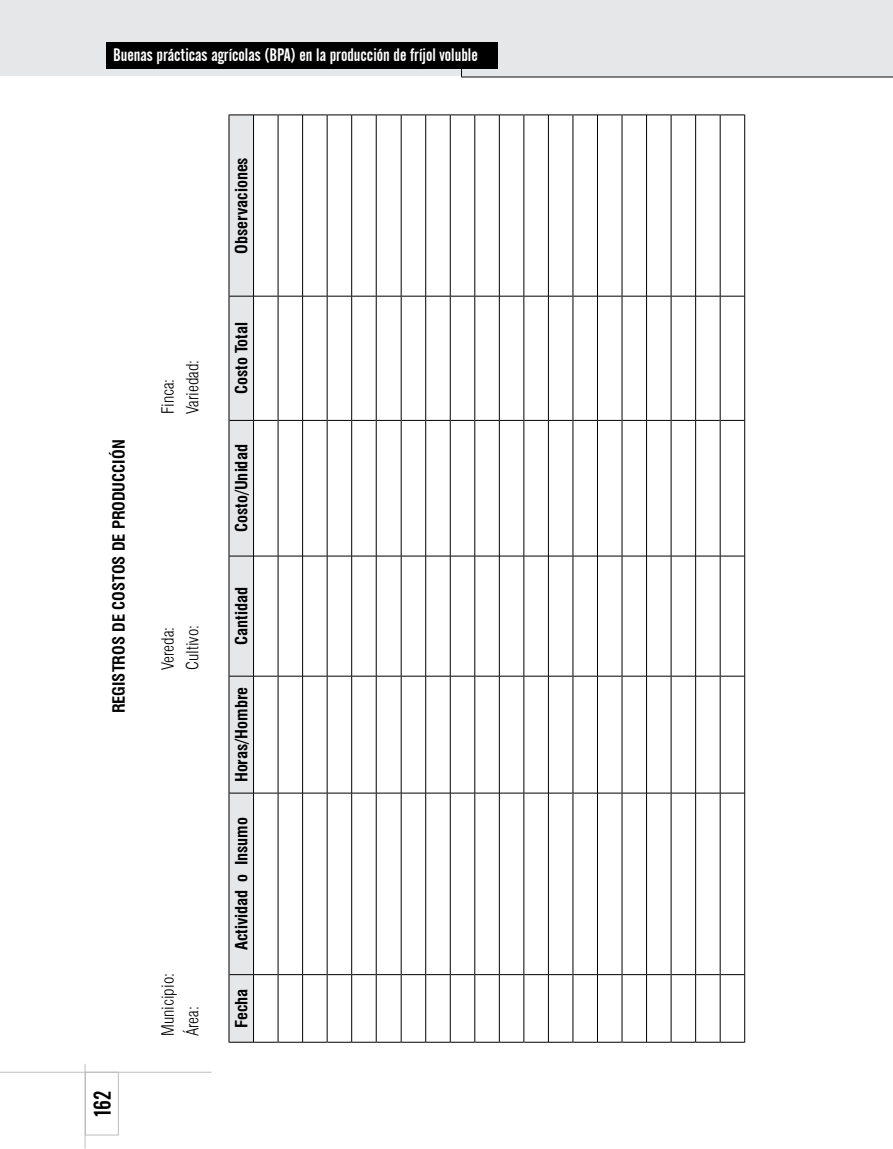
<style>
.page{position:relative;width:893px;height:1149px;background:#fff}
.page>*{position:absolute;margin:0;border:0;box-sizing:border-box;transform-origin:0 0}
.t1{font:24px "Alternate Gothic No 2 BT";color:#000}
.t2{font:18px "Alternate Gothic No 2 BT";color:#fff}
.t3{font:700 condensed 16.5px "Swiss 721 BT";color:#000}
.t4{font:300 condensed 16.5px "Swiss 721 BT";color:#000}
</style>
<div class="page">
<div style="left:85px;top:1071px;width:34px;height:63px;border:1px solid #bcbdbf"></div>
<hr style="left:0;top:1071px;width:211px;height:1px;background:#bcbdbf">
<hr style="left:85px;top:1063px;width:1px;height:84px;background:#bcbdbf">
<div style="left:0;top:0;width:893px;height:76px;background:#e6e7e8"></div>
<hr style="left:461px;top:77px;width:432px;height:1px;background:#000">
<div style="left:106px;top:42px;width:392px;height:26px;background:#000"></div>
<hr style="left:461px;top:43px;width:1px;height:34px;background:#000">
<svg style="left:229px;top:114px;width:515px;height:928px"></svg>
<hr style="left:744px;top:114px;width:1px;height:928px;background:#000">
<p class="t2" style="left:113px;top:45px;width:366px">Buenas prácticas agrícolas (BPA) en la producción de fríjol voluble</p>
<p class="t3" style="left:109px;top:713px;width:275px;rotate:-90deg">REGISTROS DE COSTOS DE PRODUCCIÓN</p>
<h1 class="t1" style="left:89px;top:1115px;width:27px;rotate:-90deg">162</h1>
<p class="t4" style="left:158px;top:414px;width:37px;rotate:-90deg">Finca:</p>
<p class="t4" style="left:183px;top:414px;width:56px;rotate:-90deg">Variedad:</p>
<p class="t4" style="left:158px;top:670px;width:45px;rotate:-90deg">Vereda:</p>
<p class="t4" style="left:183px;top:670px;width:46px;rotate:-90deg">Cultivo:</p>
<p class="t4" style="left:158px;top:1035px;width:65px;rotate:-90deg">Municipio:</p>
<p class="t4" style="left:183px;top:1035px;width:31px;rotate:-90deg">Área:</p>
<p class="t3" style="left:232px;top:254px;width:98px;rotate:-90deg">Observaciones</p>
<p class="t3" style="left:232px;top:394px;width:73px;rotate:-90deg">Costo Total</p>
<p class="t3" style="left:232px;top:532px;width:89px;rotate:-90deg">Costo/Unidad</p>
<p class="t3" style="left:232px;top:644px;width:59px;rotate:-90deg">Cantidad</p>
<p class="t3" style="left:232px;top:782px;width:97px;rotate:-90deg">Horas/Hombre</p>
<p class="t3" style="left:232px;top:949px;width:134px;rotate:-90deg">Actividad o Insumo</p>
<p class="t3" style="left:232px;top:1027px;width:41px;rotate:-90deg">Fecha</p>
</div>
